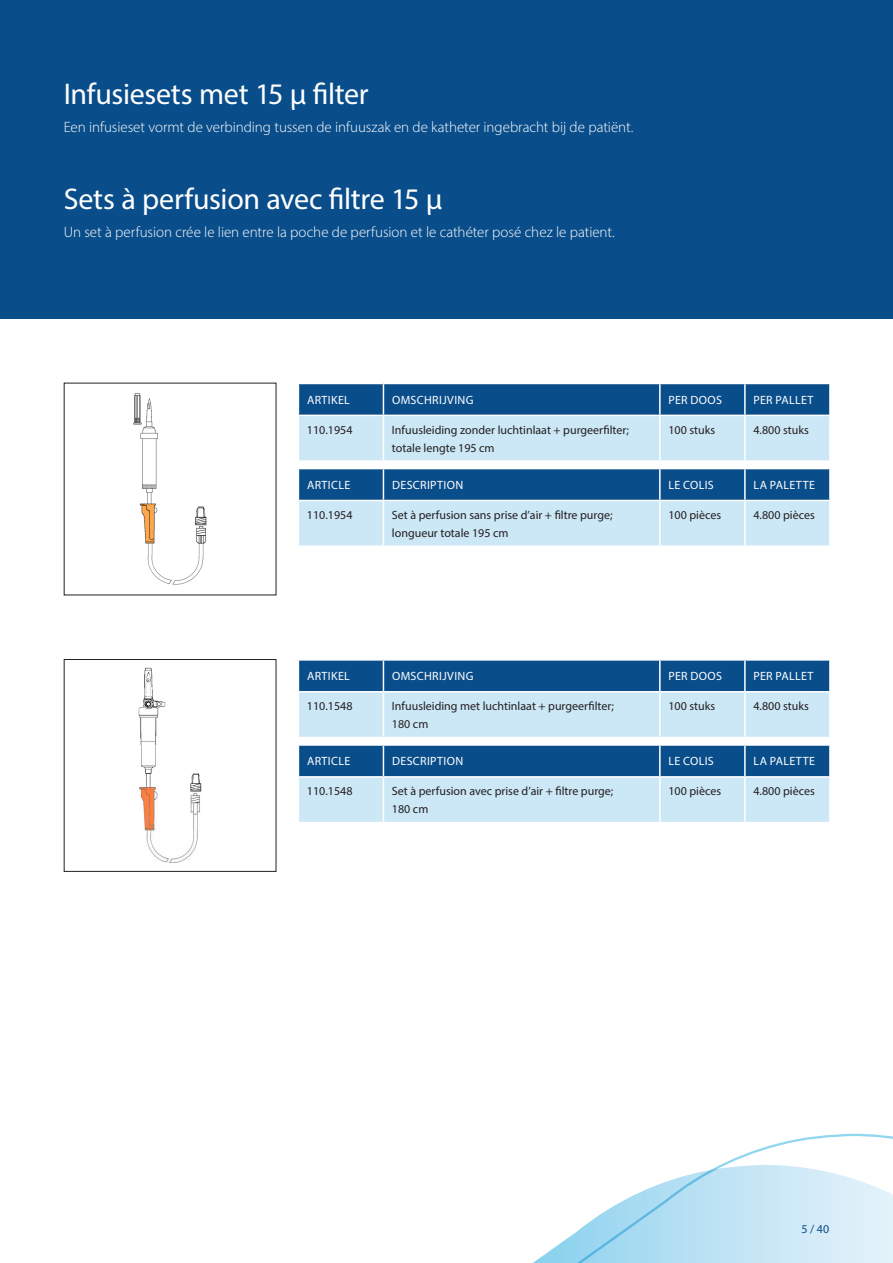
<style>
.page{position:relative;width:893px;height:1263px;background:#fff}
.page>*{position:absolute;margin:0;border:0;box-sizing:border-box;transform-origin:0 0}
.t1{font:30px "Myriad Pro";letter-spacing:-.01em;color:#fff}
.t2{font:300 15px "Myriad Pro";letter-spacing:-.005em;color:#fff}
.t3{font:12px/18px "Myriad Pro";color:#231f20}
.t4{font:12px "Myriad Pro";letter-spacing:.03em;color:#fff}
.t5{font:12px "Myriad Pro";color:#094d8a}
</style>
<div class="page">
<svg style="left:720px;top:1133px;width:173px;height:32px"></svg>
<svg style="left:533px;top:1165px;width:360px;height:98px"></svg>
<div style="left:0;top:0;width:893px;height:319px;background:#094d8a"></div>
<svg style="left:299px;top:384px;width:530px;height:76px;background:#7da8ca"></svg>
<hr style="left:383px;top:384px;width:1px;height:31px;background:#fff">
<hr style="left:659px;top:384px;width:2px;height:31px;background:#fff">
<hr style="left:383px;top:416px;width:1px;height:44px;background:#fff">
<hr style="left:659px;top:416px;width:2px;height:44px;background:#fff">
<hr style="left:744px;top:416px;width:2px;height:44px;background:#fff">
<hr style="left:744px;top:384px;width:2px;height:31px;background:#fff">
<hr style="left:298px;top:415px;width:85px;height:1px;background:#fff">
<hr style="left:383px;top:415px;width:277px;height:1px;background:#fff">
<hr style="left:660px;top:415px;width:85px;height:1px;background:#fff">
<hr style="left:745px;top:415px;width:86px;height:1px;background:#fff">
<svg style="left:299px;top:469px;width:530px;height:76px;background:#7da9ca"></svg>
<hr style="left:383px;top:469px;width:1px;height:31px;background:#fff">
<hr style="left:659px;top:469px;width:2px;height:31px;background:#fff">
<hr style="left:383px;top:501px;width:1px;height:44px;background:#fff">
<hr style="left:659px;top:501px;width:2px;height:44px;background:#fff">
<hr style="left:744px;top:469px;width:2px;height:31px;background:#fff">
<hr style="left:298px;top:500px;width:85px;height:1px;background:#fff">
<hr style="left:383px;top:500px;width:277px;height:1px;background:#fff">
<hr style="left:660px;top:500px;width:85px;height:1px;background:#fff">
<hr style="left:745px;top:500px;width:86px;height:1px;background:#fff">
<hr style="left:744px;top:501px;width:2px;height:44px;background:#fff">
<svg style="left:63px;top:382px;width:214px;height:214px"></svg>
<svg style="left:299px;top:661px;width:530px;height:76px;background:#7ea9ca"></svg>
<hr style="left:383px;top:661px;width:1px;height:30px;background:#fff">
<hr style="left:659px;top:661px;width:2px;height:30px;background:#fff">
<hr style="left:383px;top:692px;width:1px;height:45px;background:#fff">
<hr style="left:659px;top:692px;width:2px;height:45px;background:#fff">
<hr style="left:744px;top:661px;width:2px;height:30px;background:#fff">
<hr style="left:298px;top:691px;width:85px;height:1px;background:#fff">
<hr style="left:383px;top:691px;width:277px;height:1px;background:#fff">
<hr style="left:660px;top:691px;width:85px;height:1px;background:#fff">
<hr style="left:745px;top:691px;width:86px;height:1px;background:#fff">
<hr style="left:744px;top:692px;width:2px;height:45px;background:#fff">
<svg style="left:299px;top:746px;width:530px;height:76px;background:#7da8ca"></svg>
<hr style="left:383px;top:746px;width:1px;height:30px;background:#fff">
<hr style="left:659px;top:746px;width:2px;height:30px;background:#fff">
<hr style="left:383px;top:778px;width:1px;height:44px;background:#fff">
<hr style="left:659px;top:778px;width:2px;height:44px;background:#fff">
<hr style="left:744px;top:746px;width:2px;height:30px;background:#fff">
<hr style="left:298px;top:776px;width:85px;height:2px;background:#fff">
<hr style="left:383px;top:776px;width:277px;height:2px;background:#fff">
<hr style="left:660px;top:776px;width:85px;height:2px;background:#fff">
<hr style="left:745px;top:776px;width:86px;height:2px;background:#fff">
<hr style="left:744px;top:778px;width:2px;height:44px;background:#fff">
<svg style="left:63px;top:659px;width:214px;height:213px"></svg>
<h1 class="t1" style="left:64px;top:76px;width:306px">Infusiesets met 15 µ filter</h1>
<p class="t2" style="left:64px;top:118px;width:571px">Een infusieset vormt de verbinding tussen de infuuszak en de katheter ingebracht bij de patiënt.</p>
<h1 class="t1" style="left:64px;top:181px;width:380px">Sets à perfusion avec filtre 15 µ</h1>
<p class="t2" style="left:64px;top:223px;width:552px">Un set à perfusion crée le lien entre la poche de perfusion et le cathéter posé chez le patient.</p>
<p class="t4" style="left:307px;top:392px;width:44px">ARTIKEL</p>
<p class="t4" style="left:392px;top:392px;width:83px">OMSCHRIJVING</p>
<p class="t4" style="left:668px;top:392px;width:55px">PER DOOS</p>
<p class="t4" style="left:753px;top:392px;width:61px">PER PALLET</p>
<p class="t3" style="left:307px;top:420px;width:47px">110.1954</p>
<p class="t3" style="left:392px;top:420px;width:239px">Infuusleiding zonder luchtinlaat + purgeerfilter; totale lengte 195 cm</p>
<p class="t3" style="left:668px;top:420px;width:48px">100 stuks</p>
<p class="t3" style="left:753px;top:420px;width:57px">4.800 stuks</p>
<p class="t4" style="left:307px;top:478px;width:45px">ARTICLE</p>
<p class="t4" style="left:392px;top:478px;width:73px">DESCRIPTION</p>
<p class="t4" style="left:668px;top:478px;width:47px">LE COLIS</p>
<p class="t4" style="left:753px;top:478px;width:63px">LA PALETTE</p>
<p class="t3" style="left:307px;top:506px;width:47px">110.1954</p>
<p class="t3" style="left:392px;top:506px;width:222px">Set à perfusion sans prise d’air + filtre purge; longueur totale 195 cm</p>
<p class="t3" style="left:668px;top:506px;width:54px">100 pièces</p>
<p class="t3" style="left:753px;top:506px;width:63px">4.800 pièces</p>
<p class="t4" style="left:307px;top:669px;width:44px">ARTIKEL</p>
<p class="t4" style="left:392px;top:669px;width:83px">OMSCHRIJVING</p>
<p class="t4" style="left:668px;top:669px;width:55px">PER DOOS</p>
<p class="t4" style="left:753px;top:669px;width:61px">PER PALLET</p>
<p class="t3" style="left:307px;top:697px;width:47px">110.1548</p>
<p class="t3" style="left:392px;top:697px;width:224px">Infuusleiding met luchtinlaat + purgeerfilter;<br>180 cm</p>
<p class="t3" style="left:668px;top:697px;width:48px">100 stuks</p>
<p class="t3" style="left:753px;top:697px;width:57px">4.800 stuks</p>
<p class="t4" style="left:307px;top:754px;width:45px">ARTICLE</p>
<p class="t4" style="left:392px;top:754px;width:73px">DESCRIPTION</p>
<p class="t4" style="left:668px;top:754px;width:47px">LE COLIS</p>
<p class="t4" style="left:753px;top:754px;width:63px">LA PALETTE</p>
<p class="t3" style="left:307px;top:782px;width:47px">110.1548</p>
<p class="t3" style="left:392px;top:782px;width:223px">Set à perfusion avec prise d’air + filtre purge;<br>180 cm</p>
<p class="t3" style="left:668px;top:782px;width:54px">100 pièces</p>
<p class="t3" style="left:753px;top:782px;width:63px">4.800 pièces</p>
<p class="t5" style="left:801px;top:1222px;width:29px">5 / 40</p>
</div>
